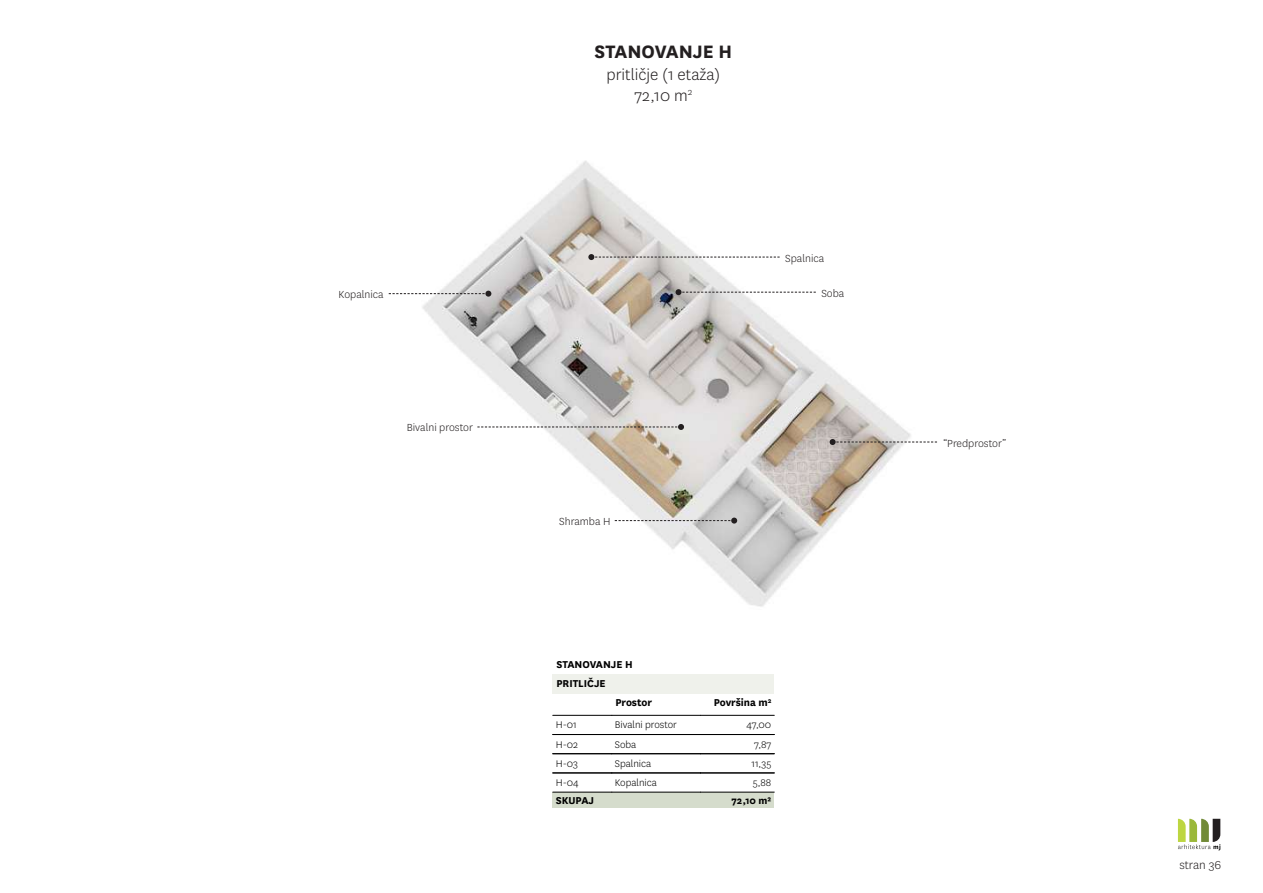
<style>
.page{position:relative;width:1263px;height:893px;background:#fff}
.page>*{position:absolute;margin:0;border:0;box-sizing:border-box;transform-origin:0 0}
.t1{font:700 21px "National";color:#231f20}
.t2{font:300 18px/21.6px "National";color:#231f20;text-align:center}
.t3{font:300 13.5px "National";color:#231f20}
.t4{font:300 12px "National";color:#231f20}
.t5{font:700 11.7px "National";color:#000}
.t6{font:300 11.25px/19.2px "National";color:#000}
.t7{font:700 11.25px "National";color:#000}
</style>
<div class="page">
<svg style="left:1178px;top:819px;width:42px;height:31px"></svg>
<img style="left:422px;top:160px;width:489px;height:447px">
<div style="left:553px;top:674px;width:221px;height:19px;background:#eff1eb"></div>
<div style="left:553px;top:792px;width:221px;height:15px;background:#d5dccc"></div>
<hr style="left:553px;top:715px;width:59px;height:1px;background:#000">
<hr style="left:553px;top:734px;width:59px;height:1px;background:#000">
<hr style="left:553px;top:753px;width:59px;height:1px;background:#000">
<hr style="left:553px;top:773px;width:59px;height:1px;background:#000">
<hr style="left:553px;top:792px;width:59px;height:1px;background:#000">
<hr style="left:612px;top:715px;width:88px;height:1px;background:#000">
<hr style="left:612px;top:734px;width:88px;height:1px;background:#000">
<hr style="left:612px;top:753px;width:88px;height:1px;background:#000">
<hr style="left:612px;top:773px;width:88px;height:1px;background:#000">
<hr style="left:612px;top:792px;width:88px;height:1px;background:#000">
<hr style="left:700px;top:715px;width:74px;height:1px;background:#000">
<hr style="left:700px;top:734px;width:74px;height:1px;background:#000">
<hr style="left:700px;top:753px;width:74px;height:1px;background:#000">
<hr style="left:700px;top:773px;width:74px;height:1px;background:#000">
<hr style="left:700px;top:792px;width:74px;height:1px;background:#000">
<svg style="left:830px;top:439px;width:107px;height:6px"></svg>
<svg style="left:588px;top:254px;width:192px;height:6px"></svg>
<svg style="left:675px;top:289px;width:141px;height:6px"></svg>
<svg style="left:389px;top:291px;width:102px;height:6px"></svg>
<svg style="left:477px;top:424px;width:207px;height:6px"></svg>
<svg style="left:615px;top:518px;width:122px;height:6px"></svg>
<h1 class="t1" style="left:595px;top:37px;width:139px">STANOVANJE H</h1>
<h2 class="t2" style="left:606px;top:63px;width:115px">pritličje (1 etaža)<br>72,10 m<sup>2</sup></h2>
<p class="t4" style="left:785px;top:250px;width:41px">Spalnica</p>
<p class="t4" style="left:339px;top:287px;width:47px">Kopalnica</p>
<p class="t4" style="left:821px;top:285px;width:25px">Soba</p>
<p class="t4" style="left:407px;top:420px;width:68px">Bivalni prostor</p>
<p class="t4" style="left:559px;top:514px;width:53px">Shramba H</p>
<p class="t5" style="left:556px;top:659px;width:78px">STANOVANJE H</p>
<p class="t5" style="left:615px;top:697px;width:38px">Prostor</p>
<p class="t5" style="left:714px;top:697px;width:59px">Površina m<sup>2</sup></p>
<p class="t5" style="left:556px;top:678px;width:51px">PRITLIČJE</p>
<p class="t6" style="left:556px;top:716px;width:25px">H-01<br>H-02<br>H-03<br>H-04</p>
<p class="t6" style="left:615px;top:716px;width:64px">Bivalni prostor<br>Soba<br>Spalnica<br>Kopalnica</p>
<p class="t6" style="left:751px;top:716px;width:21px;text-align:justify;text-indent:-5px">47,00<br>7,87<br>11,35<br>5,88</p>
<p class="t5" style="left:556px;top:794px;width:40px">SKUPAJ</p>
<p class="t7" style="left:731px;top:795px;width:41px">72,10 m²</p>
<p class="t4" style="left:943px;top:435px;width:65px">“Predprostor”</p>
<p class="t3" style="left:1179px;top:857px;width:43px">stran 36</p>
</div>
